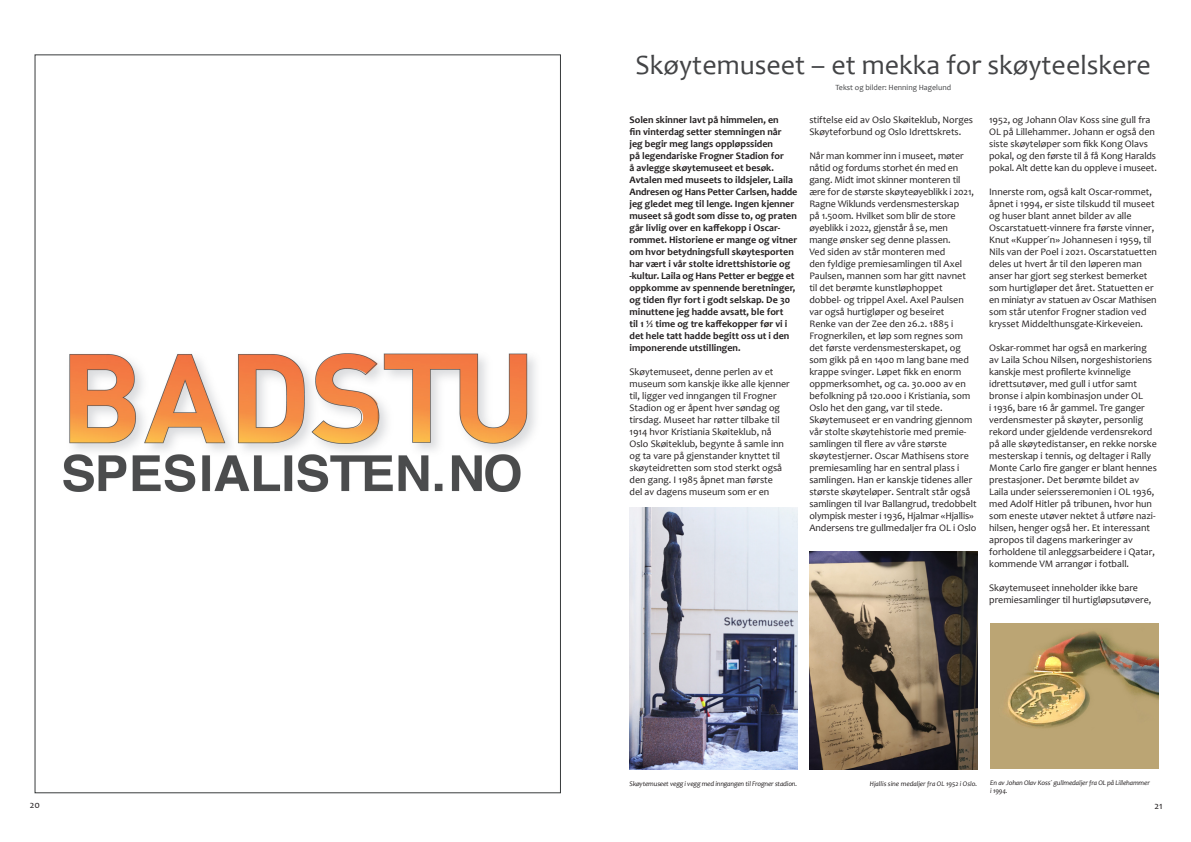
<style>
.page{position:relative;width:1191px;height:842px;background:#fff}
.page>*{position:absolute;margin:0;border:0;box-sizing:border-box;transform-origin:0 0}
.t1{font:28px "Candara";color:#434446}
.t2{font:10px/12px "Candara";color:#231f20}
.t3{font:700 10px/12px "Candara";color:#231f20}
.t4{font:8px "Candara";color:#434446}
.t5{font:italic 7px/8.4px "Candara";letter-spacing:-.015em;color:#231f20}
</style>
<div class="page">
<img style="left:63px;top:353px;width:473px;height:139px">
<img style="left:990px;top:624px;width:168px;height:144px">
<img style="left:809px;top:552px;width:168px;height:218px">
<img style="left:629px;top:508px;width:168px;height:262px">
<p class="t1" style="left:635px;top:47px;width:517px">Skøytemuseet – et mekka for skøyteelskere</p>
<p class="t4" style="left:835px;top:83px;width:117px">Tekst og bilder: Henning Hagelund</p>
<p class="t2" style="left:809px;top:114px;width:165px">stiftelse eid av Oslo Skøiteklub, Norges<br>Skøyteforbund og Oslo Idrettskrets.</p>
<p class="t2" style="left:809px;top:150px;width:166px">Når man kommer inn i museet, møter nåtid og fordums storhet én med en gang. Midt imot skinner monteren til ære for de største skøyteøyeblikk i 2021, Ragne Wiklunds verdensmesterskap<br>på 1.500m. Hvilket som blir de store øyeblikk i 2022, gjenstår å se, men mange ønsker seg denne plassen.<br>Ved siden av står monteren med<br>den fyldige premiesamlingen til Axel Paulsen, mannen som har gitt navnet til det berømte kunstløphoppet dobbel- og trippel Axel. Axel Paulsen var også hurtigløper og beseiret<br>Renke van der Zee den 26.2. 1885 i Frognerkilen, et løp som regnes som det første verdensmesterskapet, og som gikk på en 1400 m lang bane med krappe svinger. Løpet fikk en enorm oppmerksomhet, og ca. 30.000 av en befolkning på 120.000 i Kristiania, som Oslo het den gang, var til stede.</p>
<p class="t2" style="left:809px;top:414px;width:164px">Skøytemuseet er en vandring gjennom</p>
<p class="t2" style="left:809px;top:426px;width:169px">vår stolte skøytehistorie med premie&shy;samlingen til flere av våre største skøytestjerner. Oscar Mathisens store premiesamling har en sentral plass i samlingen. Han er kanskje tidenes aller største skøyteløper. Sentralt står også samlingen til Ivar Ballangrud, tredobbelt olympisk mester i 1936, Hjalmar «Hjallis» Andersens tre gullmedaljer fra OL i Oslo</p>
<p class="t3" style="left:629px;top:113px;width:169px">Solen skinner lavt på himmelen, en<br>fin vinterdag setter stemningen når<br>jeg begir meg langs oppløpssiden<br>på legendariske Frogner Stadion for<br>å avlegge skøytemuseet et besøk.<br>Avtalen med museets to ildsjeler, Laila Andresen og Hans Petter Carlsen, hadde jeg gledet meg til lenge. Ingen kjenner museet så godt som disse to, og praten går livlig over en kaffekopp i Oscar&shy;rommet. Historiene er mange og vitner om hvor betydningsfull skøytesporten har vært i vår stolte idrettshistorie og -kultur. Laila og Hans Petter er begge et oppkomme av spennende beretninger, og tiden flyr fort i godt selskap. De 30 minuttene jeg hadde avsatt, ble fort<br>til 1 ½ time og tre kaffekopper før vi i det hele tatt hadde begitt oss ut i den imponerende utstillingen.</p>
<p class="t2" style="left:629px;top:366px;width:162px">Skøytemuseet, denne perlen av et museum som kanskje ikke alle kjenner til, ligger ved inngangen til Frogner Stadion og er åpent hver søndag og tirsdag. Museet har røtter tilbake til 1914 hvor Kristiania Skøiteklub, nå Oslo Skøiteklub, begynte å samle inn og ta vare på gjenstander knyttet til skøyteidretten som stod sterkt også den gang. I 1985 åpnet man første<br>del av dagens museum som er en</p>
<p class="t2" style="left:989px;top:114px;width:167px">1952, og Johann Olav Koss sine gull fra<br>OL på Lillehammer. Johann er også den</p>
<p class="t2" style="left:989px;top:138px;width:169px">siste skøyteløper som fikk Kong Olavs pokal, og den første til å få Kong Haralds pokal. Alt dette kan du oppleve i museet.</p>
<p class="t2" style="left:989px;top:186px;width:169px">Innerste rom, også kalt Oscar-rommet, åpnet i 1994, er siste tilskudd til museet og huser blant annet bilder av alle Oscarstatuett-vinnere fra første vinner, Knut «Kupper´n» Johannesen i 1959, til Nils van der Poel i 2021. Oscarstatuetten deles ut hvert år til den løperen man anser har gjort seg sterkest bemerket som hurtigløper det året. Statuetten er en miniatyr av statuen av Oscar Mathisen som står utenfor Frogner stadion ved krysset Middelthunsgate-Kirkeveien.</p>
<p class="t2" style="left:989px;top:342px;width:169px">Oskar-rommet har også en markering av Laila Schou Nilsen, norgeshistoriens kanskje mest profilerte kvinnelige idrettsutøver, med gull i utfor samt bronse i alpin kombinasjon under OL<br>i 1936, bare 16 år gammel. Tre ganger verdensmester på skøyter, personlig rekord under gjeldende verdensrekord på alle skøytedistanser, en rekke norske mesterskap i tennis, og deltager i Rally Monte Carlo fire ganger er blant hennes prestasjoner. Det berømte bildet av Laila under seiersseremonien i OL 1936, med Adolf Hitler på tribunen, hvor hun som eneste utøver nektet å utføre nazi&shy;hilsen, henger også her. Et interessant apropos til dagens markeringer av forholdene til anleggsarbeidere i Qatar, kommende VM arrangør i fotball.</p>
<p class="t2" style="left:989px;top:582px;width:164px">Skøytemuseet inneholder ikke bare premiesamlinger til hurtigløpsutøvere,</p>
<p class="t5" style="left:629px;top:780px;width:169px">Skøytemuseet vegg i vegg med inngangen til Frogner stadion.</p>
<p class="t5" style="left:870px;top:780px;width:109px">Hjallis sine medaljer fra OL 1952 i Oslo.</p>
<p class="t5" style="left:990px;top:778px;width:161px">En av Johan Olav Koss´ gullmedaljer fra OL på Lillehammer i 1994.</p>
<p class="t2" style="left:30px;top:798px;width:12px">20</p>
<p class="t2" style="left:1154px;top:799px;width:10px">21</p>
</div>
